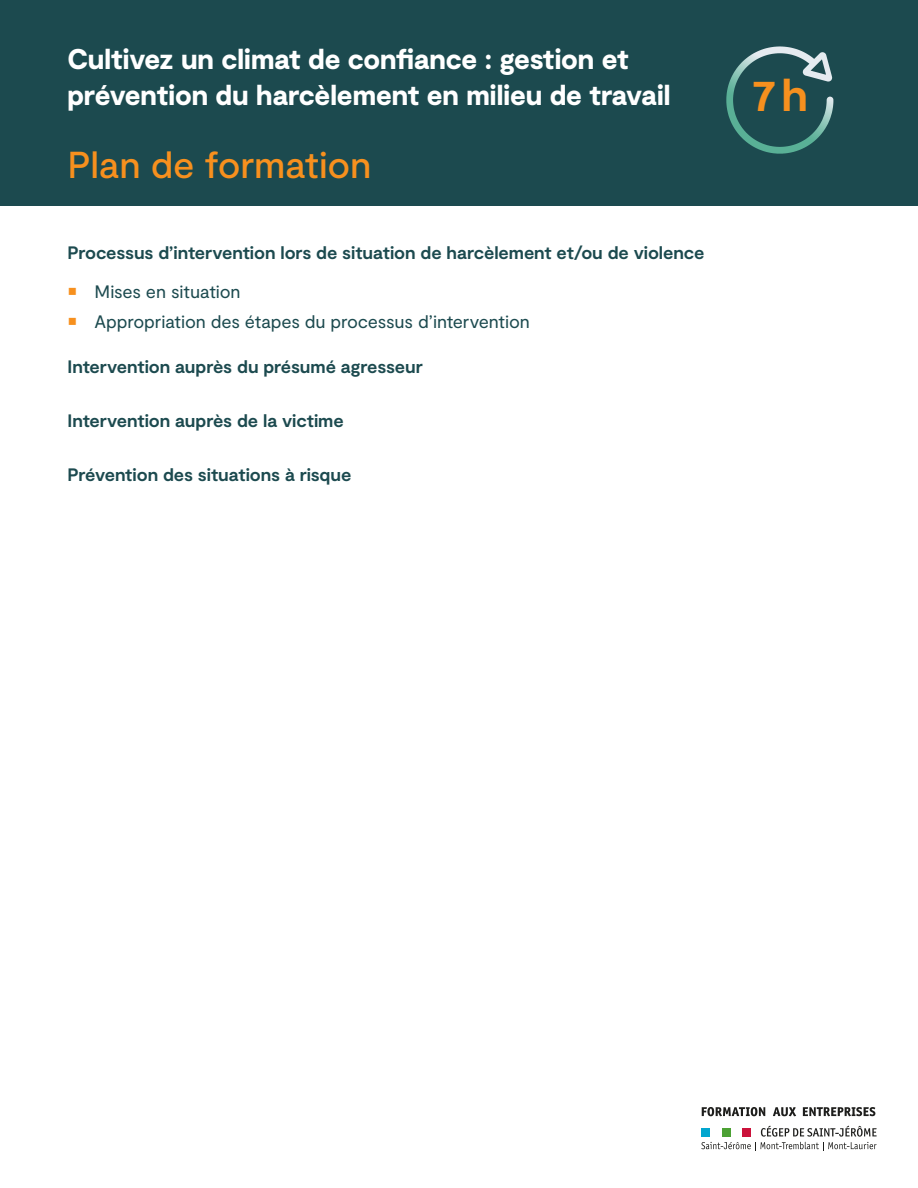
<style>
.page{position:relative;width:918px;height:1188px;background:#fff}
.page>*{position:absolute;margin:0;border:0;box-sizing:border-box;transform-origin:0 0}
.t1{font:700 45.6px "Moderat";color:#f7901e}
.t2{font:500 37.5px "Moderat";letter-spacing:-.005em;color:#f7901e}
.t3{font:900 28.5px/36px "Moderat";letter-spacing:-.005em;color:#fff;scale:.96 1}
.t4{font:700 18px "Moderat";letter-spacing:-.005em;color:#1c4a4f}
.t5{font:18px/30px "Moderat";letter-spacing:-.005em;color:#1c4a4f}
</style>
<div class="page">
<div style="left:0;top:0;width:918px;height:206px;background:#1c4a4f"></div>
<svg style="left:726px;top:46px;width:53px;height:82px"></svg>
<svg style="left:702px;top:1107px;width:63px;height:9px"></svg>
<svg style="left:773px;top:1107px;width:23px;height:9px"></svg>
<svg style="left:803px;top:1107px;width:72px;height:9px"></svg>
<svg style="left:701px;top:1126px;width:176px;height:25px"></svg>
<div style="left:743px;top:1128px;width:8px;height:8px;background:#cb123b"></div>
<div style="left:722px;top:1128px;width:8px;height:8px;background:#4ca134"></div>
<div style="left:701px;top:1128px;width:8px;height:8px;background:#02a6cf"></div>
<h3 class="t3" style="left:68px;top:42px;width:630px">Cultivez un climat de confiance : gestion et prévention du harcèlement en milieu de travail</h3>
<h2 class="t2" style="left:68px;top:144px;width:306px">Plan de formation</h2>
<p class="t4" style="left:68px;top:242px;width:638px">Processus d’intervention lors de situation de harcèlement et/ou de violence</p>
<p class="t5" style="left:94px;top:277px;width:437px">Mises en situation<br>Appropriation des étapes du processus d’intervention</p>
<p class="t4" style="left:68px;top:356px;width:357px">Intervention auprès du présumé agresseur</p>
<p class="t4" style="left:68px;top:410px;width:278px">Intervention auprès de la victime</p>
<p class="t4" style="left:68px;top:464px;width:285px">Prévention des situations à risque</p>
<h1 class="t1" style="left:751px;top:69px;width:59px">7h</h1>
</div>
